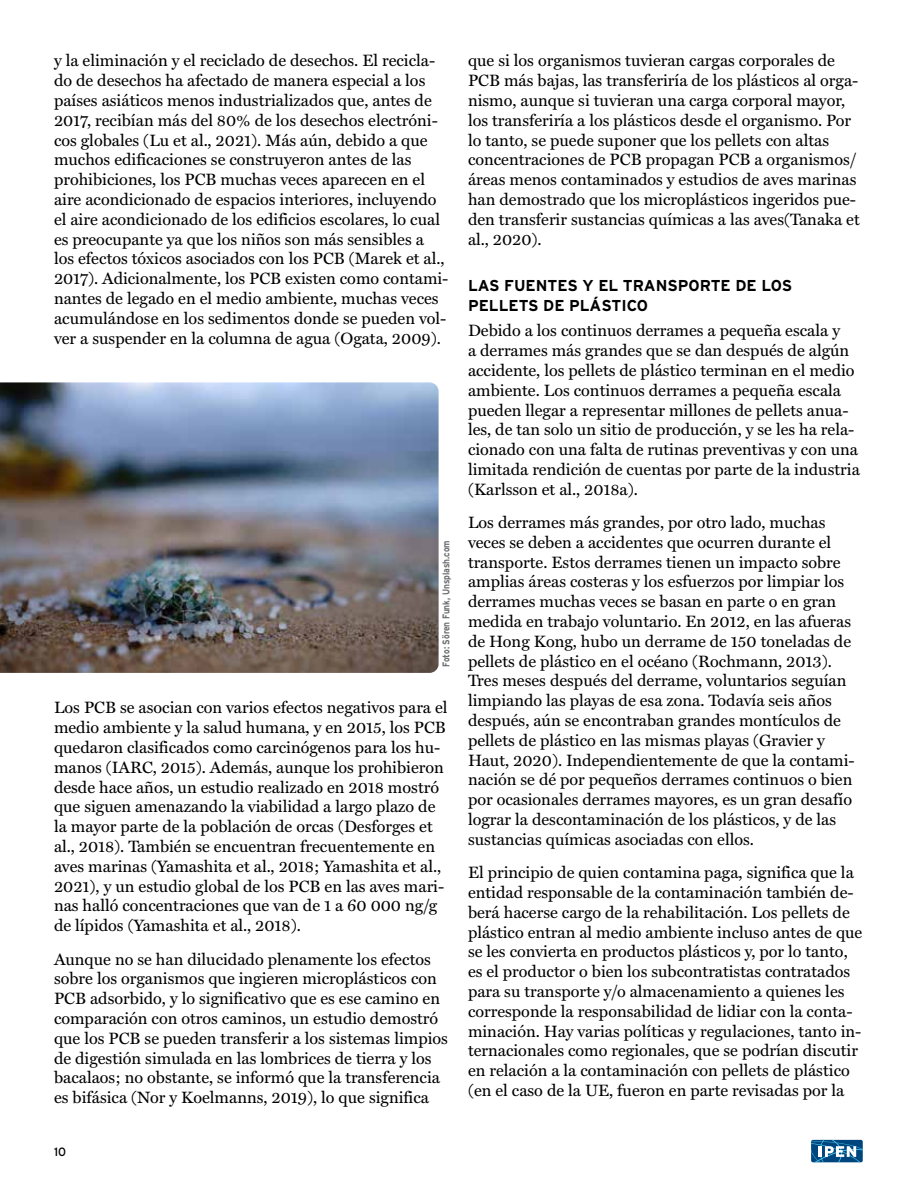
<style>
.page{position:relative;width:918px;height:1188px;background:#fff}
.page>*{position:absolute;margin:0;border:0;box-sizing:border-box;transform-origin:0 0}
.t1{font:16.5px/19.8px "Miller Text";color:#000}
.t2{font:700 15.75px/19.5px "Interstate";color:#000}
.t3{font:12px "Interstate";color:#000}
.t4{font:700 9.75px "Interstate";color:#6d6e71;scale:.86 1}
</style>
<div class="page">
<svg style="left:811px;top:1140px;width:52px;height:22px"></svg>
<img style="left:0;top:382px;width:439px;height:291px">
<p class="t1" style="left:54px;top:51px;width:396px">y la eliminación y el reciclado de desechos. El recicla&shy;do de desechos ha afectado de manera especial a los países asiáticos menos industrializados que, antes de 2017, recibían más del 80% de los desechos electróni&shy;cos globales (Lu et al., 2021). Más aún, debido a que muchos edificaciones se construyeron antes de las prohibiciones, los PCB muchas veces aparecen en el aire acondicionado de espacios interiores, incluyendo el aire acondicionado de los edificios escolares, lo cual es preocupante ya que los niños son más sensibles a<br>los efectos tóxicos asociados con los PCB (Marek et al., 2017). Adicionalmente, los PCB existen como contami&shy;nantes de legado en el medio ambiente, muchas veces acumulándose en los sedimentos donde se pueden vol&shy;ver a suspender en la columna de agua (Ogata, 2009).</p>
<p class="t4" style="left:441px;top:667px;width:149px;rotate:-90deg">Foto: Sören Funk, Unsplash.com</p>
<p class="t1" style="left:54px;top:698px;width:395px">Los PCB se asocian con varios efectos negativos para el medio ambiente y la salud humana, y en 2015, los PCB quedaron clasificados como carcinógenos para los hu&shy;manos (IARC, 2015). Además, aunque los prohibieron desde hace años, un estudio realizado en 2018 mostró que siguen amenazando la viabilidad a largo plazo de la mayor parte de la población de orcas (Desforges et al., 2018). También se encuentran frecuentemente en aves marinas (Yamashita et al., 2018; Yamashita et al., 2021), y un estudio global de los PCB en las aves mari&shy;nas halló concentraciones que van de 1 a 60 000 ng/g de lípidos (Yamashita et al., 2018).</p>
<p class="t1" style="left:54px;top:949px;width:396px">Aunque no se han dilucidado plenamente los efectos sobre los organismos que ingieren microplásticos con PCB adsorbido, y lo significativo que es ese camino en comparación con otros caminos, un estudio demostró que los PCB se pueden transferir a los sistemas limpios de digestión simulada en las lombrices de tierra y los bacalaos; no obstante, se informó que la transferencia es bifásica (Nor y Koelmanns, 2019), lo que significa</p>
<p class="t3" style="left:54px;top:1145px;width:14px">10</p>
<p class="t1" style="left:468px;top:51px;width:393px">que si los organismos tuvieran cargas corporales de PCB más bajas, las transferiría de los plásticos al orga&shy;nismo, aunque si tuvieran una carga corporal mayor, los transferiría a los plásticos desde el organismo. Por lo tanto, se puede suponer que los pellets con altas concentraciones de PCB propagan PCB a organismos/ áreas menos contaminados y estudios de aves marinas han demostrado que los microplásticos ingeridos pue&shy;den transferir sustancias químicas a las aves(Tanaka et al., 2020).</p>
<p class="t2" style="left:468px;top:276px;width:326px">LAS FUENTES Y EL TRANSPORTE DE LOS<br>PELLETS DE PLÁSTICO</p>
<p class="t1" style="left:468px;top:321px;width:393px">Debido a los continuos derrames a pequeña escala y<br>a derrames más grandes que se dan después de algún accidente, los pellets de plástico terminan en el medio ambiente. Los continuos derrames a pequeña escala pueden llegar a representar millones de pellets anua&shy;les, de tan solo un sitio de producción, y se les ha rela&shy;cionado con una falta de rutinas preventivas y con una limitada rendición de cuentas por parte de la industria (Karlsson et al., 2018a).</p>
<p class="t1" style="left:468px;top:512px;width:388px">Los derrames más grandes, por otro lado, muchas veces se deben a accidentes que ocurren durante el transporte. Estos derrames tienen un impacto sobre amplias áreas costeras y los esfuerzos por limpiar los derrames muchas veces se basan en parte o en gran medida en trabajo voluntario. En 2012, en las afueras de Hong Kong, hubo un derrame de 150 toneladas de pellets de plástico en el océano (Rochmann, 2013).<br>Tres meses después del derrame, voluntarios seguían limpiando las playas de esa zona. Todavía seis años después, aún se encontraban grandes montículos de pellets de plástico en las mismas playas (Gravier y Haut, 2020). Independientemente de que la contami&shy;nación se dé por pequeños derrames continuos o bien por ocasionales derrames mayores, es un gran desafío lograr la descontaminación de los plásticos, y de las sustancias químicas asociadas con ellos.</p>
<p class="t1" style="left:468px;top:862px;width:396px">El principio de quien contamina paga, significa que la entidad responsable de la contaminación también de&shy;berá hacerse cargo de la rehabilitación. Los pellets de plástico entran al medio ambiente incluso antes de que se les convierta en productos plásticos y, por lo tanto, es el productor o bien los subcontratistas contratados para su transporte y/o almacenamiento a quienes les corresponde la responsabilidad de lidiar con la conta&shy;minación. Hay varias políticas y regulaciones, tanto in&shy;ternacionales como regionales, que se podrían discutir en relación a la contaminación con pellets de plástico (en el caso de la UE, fueron en parte revisadas por la</p>
</div>
